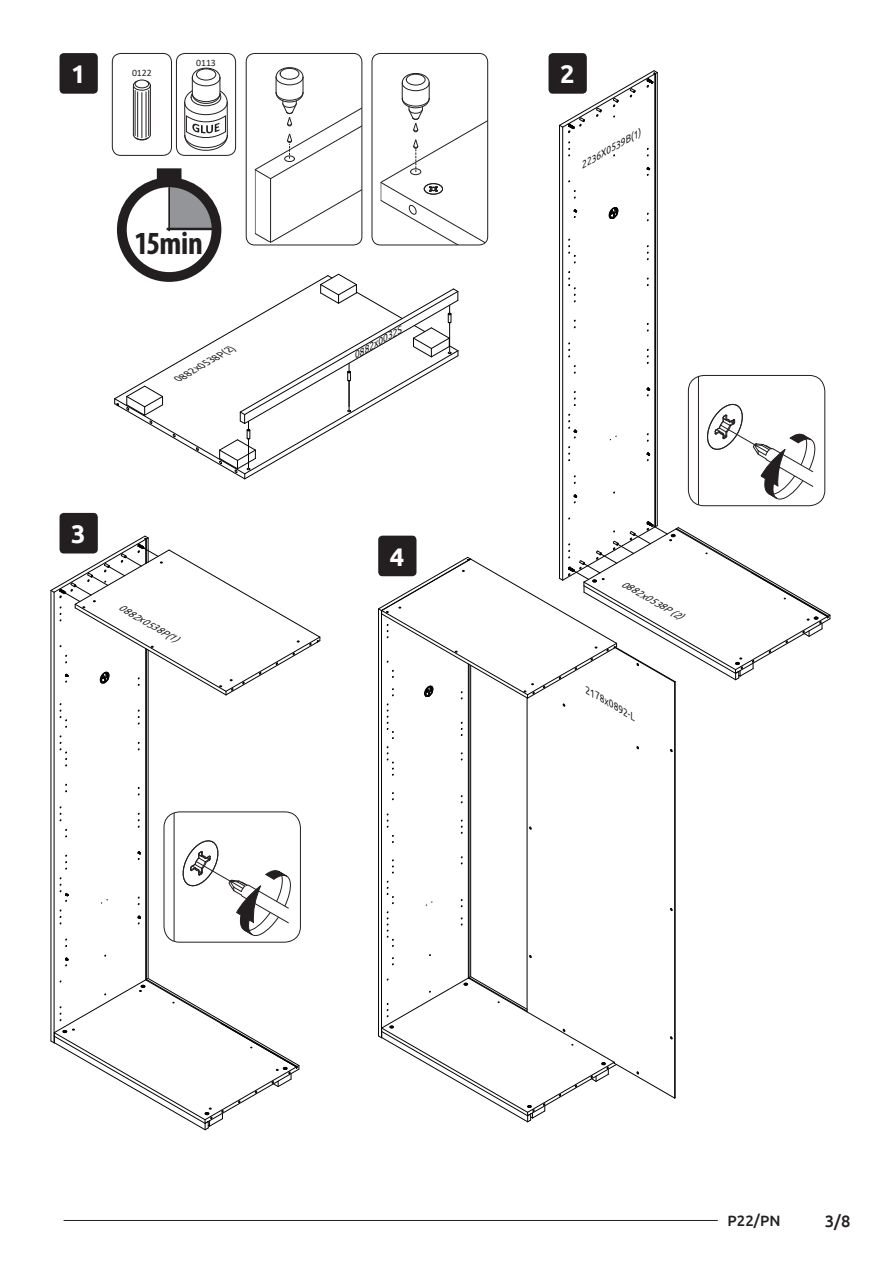
<style>
.page{position:relative;width:893px;height:1263px;background:#fff}
.page>*{position:absolute;margin:0;border:0;box-sizing:border-box;transform-origin:0 0}
.t1{font:700 condensed 32.4px "Myriad Pro";letter-spacing:-.015em;color:#231f20}
.t2{font:700 25.5px "Ubuntu";color:#fff}
.t3{font:500 16.5px "Ubuntu";color:#231f20}
.t4{font:500 15px "Ubuntu";color:#231f20}
.t5{font:italic 9.75px "Ubuntu";color:#231f20}
.t6{font:9.75px "Calibri";color:#231f20}
</style>
<div class="page">
<svg style="left:569px;top:271px;width:6px;height:24px"></svg>
<svg style="left:569px;top:239px;width:6px;height:24px"></svg>
<hr style="left:654px;top:74px;width:1px;height:453px;background:#040503">
<hr style="left:655px;top:74px;width:1px;height:453px;background:#040503">
<hr style="left:657px;top:73px;width:1px;height:453px;background:#040503">
<hr style="left:562px;top:127px;width:1px;height:453px;background:#040503">
<hr style="left:559px;top:125px;width:1px;height:453px;background:#040503">
<svg style="left:647px;top:167px;width:3px;height:9px"></svg>
<svg style="left:574px;top:209px;width:3px;height:9px"></svg>
<svg style="left:647px;top:388px;width:3px;height:8px"></svg>
<svg style="left:569px;top:414px;width:8px;height:24px"></svg>
<svg style="left:647px;top:452px;width:3px;height:9px"></svg>
<svg style="left:574px;top:495px;width:3px;height:8px"></svg>
<svg style="left:559px;top:71px;width:98px;height:62px"></svg>
<svg style="left:608px;top:207px;width:10px;height:12px"></svg>
<svg style="left:60px;top:749px;width:7px;height:17px"></svg>
<svg style="left:60px;top:703px;width:7px;height:24px"></svg>
<hr style="left:145px;top:648px;width:1px;height:332px;background:#040503">
<hr style="left:146px;top:649px;width:1px;height:331px;background:#040503">
<hr style="left:148px;top:650px;width:1px;height:328px;background:#040503">
<hr style="left:54px;top:592px;width:1px;height:451px;background:#040503">
<hr style="left:51px;top:590px;width:1px;height:451px;background:#040503">
<svg style="left:138px;top:851px;width:3px;height:9px"></svg>
<svg style="left:60px;top:877px;width:9px;height:24px"></svg>
<svg style="left:138px;top:916px;width:3px;height:8px"></svg>
<svg style="left:65px;top:958px;width:4px;height:8px"></svg>
<svg style="left:51px;top:536px;width:270px;height:159px"></svg>
<svg style="left:51px;top:978px;width:249px;height:152px"></svg>
<svg style="left:387px;top:912px;width:6px;height:34px"></svg>
<svg style="left:387px;top:881px;width:6px;height:23px"></svg>
<svg style="left:387px;top:747px;width:6px;height:28px"></svg>
<hr style="left:468px;top:664px;width:1px;height:314px;background:#040503">
<hr style="left:469px;top:664px;width:1px;height:314px;background:#040503">
<hr style="left:470px;top:665px;width:1px;height:312px;background:#040503">
<hr style="left:381px;top:610px;width:1px;height:428px;background:#040503">
<hr style="left:378px;top:609px;width:1px;height:427px;background:#040503">
<hr style="left:675px;top:682px;width:1px;height:416px;background:#040503">
<hr style="left:527px;top:698px;width:1px;height:314px;background:#040503">
<hr style="left:674px;top:682px;width:1px;height:416px;background:#040503">
<svg style="left:378px;top:976px;width:298px;height:146px"></svg>
<svg style="left:378px;top:518px;width:453px;height:221px"></svg>
<svg style="left:707px;top:403px;width:108px;height:97px"></svg>
<hr style="left:698px;top:375px;width:1px;height:131px;background:#231f20">
<div style="left:688px;top:375px;width:137px;height:131px;border:1px solid #231f20;border-radius:16px"></div>
<svg style="left:182px;top:840px;width:109px;height:96px"></svg>
<hr style="left:174px;top:812px;width:1px;height:130px;background:#231f20">
<div style="left:164px;top:812px;width:137px;height:130px;border:1px solid #231f20;border-radius:16px"></div>
<div style="left:112px;top:53px;width:60px;height:103px;border:1px solid #231f20;border-radius:9px"></div>
<svg style="left:114px;top:53px;width:374px;height:426px"></svg>
<hr style="left:167px;top:228px;width:45px;height:2px;background:#231f20">
<hr style="left:168px;top:187px;width:2px;height:44px;background:#231f20">
<hr style="left:64px;top:1220px;width:654px;height:1px;background:#231f20">
<div style="left:60px;top:53px;width:38px;height:41px;background:#231f20;border-radius:4px"></div>
<div style="left:549px;top:53px;width:38px;height:41px;background:#231f20;border-radius:4px"></div>
<div style="left:60px;top:513px;width:38px;height:40px;background:#231f20;border-radius:4px"></div>
<div style="left:378px;top:536px;width:38px;height:40px;background:#231f20;border-radius:4px"></div>
<p class="t6" style="left:196px;top:56px;width:21px">0113</p>
<h2 class="t2" style="left:71px;top:59px;width:16px">1</h2>
<h2 class="t2" style="left:560px;top:59px;width:16px">2</h2>
<p class="t6" style="left:132px;top:66px;width:21px">0122</p>
<p class="t5" style="left:578px;top:161px;width:70px;rotate:-30deg">2236X0539B(1)</p>
<h1 class="t1" style="left:134px;top:223px;width:70px">15min</h1>
<p class="t5" style="left:175px;top:374px;width:68px;rotate:-30deg">0882x0538P(2)</p>
<p class="t5" style="left:350px;top:351px;width:56px;rotate:-30deg">0882x0032S</p>
<h2 class="t2" style="left:71px;top:519px;width:16px">3</h2>
<p class="t5" style="left:122px;top:601px;width:68px;rotate:30deg">0882x0538P(1)</p>
<h2 class="t2" style="left:390px;top:541px;width:16px">4</h2>
<p class="t5" style="left:625px;top:577px;width:70px;rotate:30deg">0882x0538P (2)</p>
<p class="t5" style="left:590px;top:685px;width:58px;rotate:30deg">2178x0892-L</p>
<h3 class="t4" style="left:727px;top:1211px;width:55px">P22/PN</h3>
<h3 class="t3" style="left:825px;top:1210px;width:27px">3/8</h3>
</div>
